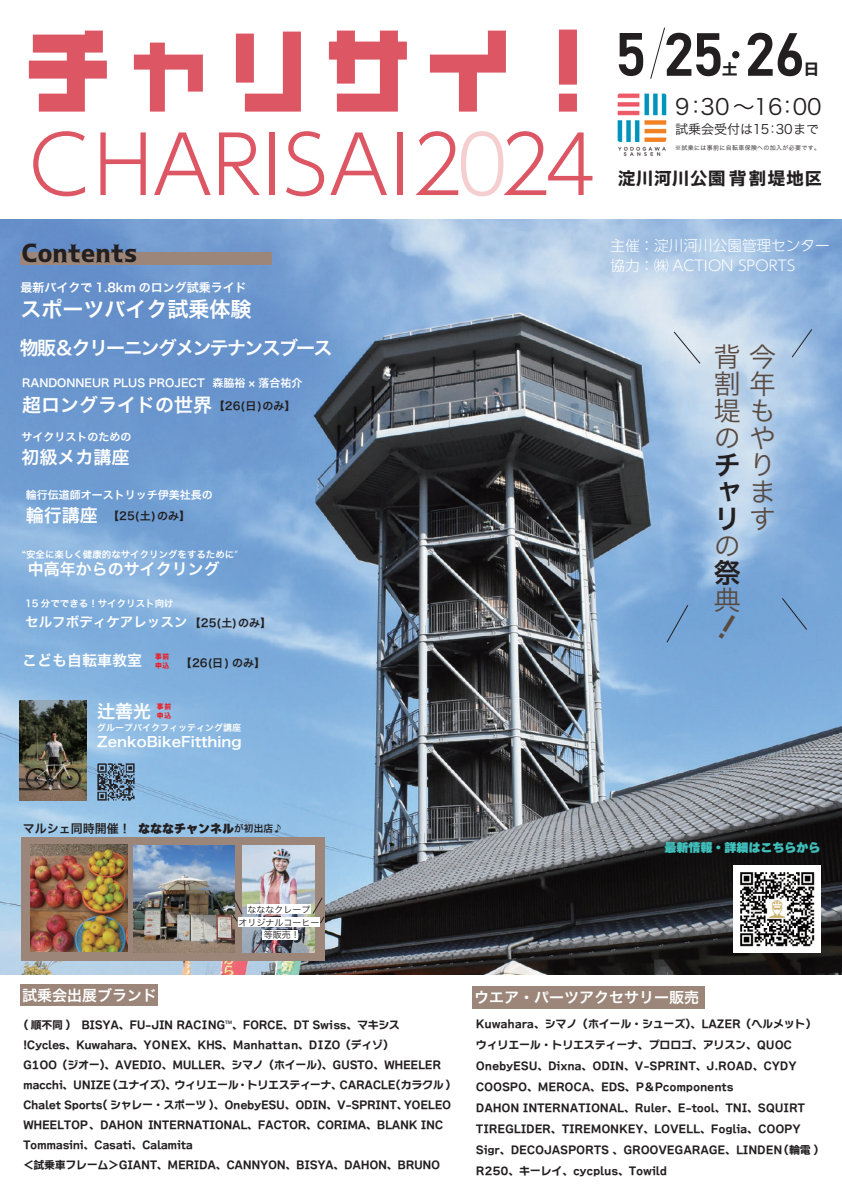
<style>
.page{position:relative;width:842px;height:1191px;background:#fff}
.page>*{position:absolute;margin:0;border:0;box-sizing:border-box;transform-origin:0 0}
.t1{font:700 100px "ABDON";color:#dc5664}
.t2{font:300 80px "UD Shin Go Pr 6 N";color:#dc5664}
.t3{font:60px "Bahnschrift";color:#231f20}
.t4{font:27px/27px "Hira Kaku Pro N W3";color:#594a41}
.t5{font:27px/27px "Hira Kaku Pro N W6";color:#231f20}
.t6{font:27px "AB tombo bold";color:#594a41}
.t7{font:800 25px "Togalite";color:#231f20}
.t8{font:22px "Hira Kaku Pro N W3";color:#231f20}
.t9{font:21px "Hira Kaku Pro N W6";color:#fff}
.t10{font:19px "Hira Kaku Pro N W6";letter-spacing:-.09em;color:#fff}
.t11{font:19px "Hira Kaku Pro N W6";color:#fff}
.t12{font:18px "Hira Kaku Pro N W6";color:#fff}
.t13{font:18px "Nitalago Ruika 06";letter-spacing:.01em;color:#231f20}
.t14{font:16px "Hira Kaku Pro N W6";color:#fff}
.t15{font:16px "Nitalago Ruika 06";color:#231f20}
.t16{font:15px "Hira Kaku Pro N W6";color:#fff}
.t17{font:300 14.6px/20.5px "UD Shin Go Pr 6 N";color:#fff}
.t18{font:14px "Hira Kaku Pro N W6";color:#fff;scale:1.06 1}
.t19{font:13.5px "Hira Kaku Pro N W6";color:#fff}
.t20{font:13px "Hira Kaku Pro N W3";color:#231f20}
.t21{font:12px "Hira Kaku Pro N W6";color:#fff}
.t22{font:12px "Ruika 09";color:#231f20}
.t23{font:12px "Ruika 09";color:#40c0bc}
.t24{font:12px "Hira Kaku Pro N W6";color:#231f20}
.t25{font:11px/20px "Nitalago Ruika 06";letter-spacing:-.03em;color:#231f20}
.t26{font:11px "Hira Kaku Pro N W6";color:#fff}
.t27{font:11px "Hira Kaku Pro N W6";color:#231f20}
.t28{font:9.5px "Hira Kaku Pro N W6";color:#fff}
.t29{font:9px/12.8px "Hira Kaku Pro N W3";color:#231f20}
.t30{font:9px "Hira Kaku Pro N W6";color:#fff}
.t31{font:800 6.8px/8.3px "Koz Go Pr 6 N";letter-spacing:.09em;color:#ee1d23}
.t32{font:6px "Hira Kaku Pro N W3";letter-spacing:.055em;color:#231f20}
.s1{color:#f5cecf}
.s2{font-family:"Koz Go Pr 6 N"}
.s3{font-family:"Hira Kaku Pro N W3";color:#594a41}
.s4{font-family:"Hira Kaku Pro N W6";font-size:9.7px}
</style>
<div class="page">
<img style="left:0;top:219px;width:842px;height:756px">
<div style="left:22px;top:837px;width:303px;height:123px;background:#9b8679"></div>
<img style="left:30px;top:844px;width:97px;height:107px">
<img style="left:134px;top:845px;width:101px;height:107px">
<div style="left:20px;top:985px;width:138px;height:21px;background:#9b8679"></div>
<div style="left:20px;top:252px;width:251px;height:13px;background:#9b8679"></div>
<img style="left:617px;top:93px;width:50px;height:64px">
<svg style="left:650px;top:27px;width:15px;height:52px"></svg>
<img style="left:20px;top:700px;width:66px;height:100px">
<svg style="left:791px;top:328px;width:22px;height:30px"></svg>
<svg style="left:673px;top:330px;width:28px;height:35px"></svg>
<img style="left:93px;top:759px;width:45px;height:45px">
<img style="left:243px;top:845px;width:71px;height:107px">
<div style="left:238px;top:917px;width:81px;height:9px;background:#fff"></div>
<div style="left:247px;top:904px;width:64px;height:9px;background:#fff"></div>
<div style="left:262px;top:930px;width:36px;height:9px;background:#fff"></div>
<svg style="left:312px;top:896px;width:13px;height:28px"></svg>
<svg style="left:231px;top:896px;width:13px;height:26px"></svg>
<img style="left:733px;top:865px;width:88px;height:87px">
<div style="left:472px;top:986px;width:232px;height:22px;background:#9b8679"></div>
<svg style="left:781px;top:597px;width:27px;height:34px"></svg>
<svg style="left:666px;top:604px;width:23px;height:39px"></svg>
<h1 class="t1" style="left:18px;top:21px;width:602px">チャリサイ！</h1>
<h2 class="t2" style="left:29px;top:100px;width:569px">CHARISAI2<span class="s1">0</span>24</h2>
<h3 class="t7" style="left:22px;top:235px;width:117px">Contents</h3>
<p class="t21" style="left:21px;top:276px;width:228px">最新バイクで 1.8km のロング試乗ライド</p>
<h3 class="t9" style="left:21px;top:290px;width:232px">スポーツバイク試乗体験</h3>
<h3 class="t10" style="left:20px;top:330px;width:314px">物販＆クリーニングメンテナンスブース</h3>
<p class="t26" style="left:22px;top:373px;width:282px">RANDONNEUR PLUS PROJECT 森脇裕 × 落合祐介</p>
<h3 class="t11" style="left:22px;top:388px;width:191px">超ロングライドの世界</h3>
<p class="t26" style="left:21px;top:427px;width:111px">サイクリストのための</p>
<h3 class="t12" style="left:21px;top:441px;width:109px">初級メカ講座</h3>
<p class="t27" style="left:214px;top:396px;width:83px">【26(日)のみ】</p>
<p class="t26" style="left:26px;top:484px;width:188px">輪行伝道師オーストリッチ伊美社長の</p>
<h3 class="t12" style="left:26px;top:499px;width:73px">輪行講座</h3>
<p class="t27" style="left:108px;top:506px;width:83px">【25(土)のみ】</p>
<p class="t28" style="left:22px;top:545px;width:218px">“安全に楽しく健康的なサイクリングをするために<span class="s2">”</span></p>
<h3 class="t14" style="left:28px;top:554px;width:194px">中高年からのサイクリング</h3>
<p class="t28" style="left:25px;top:595px;width:150px">15 分でできる！サイクリスト向け</p>
<p class="t19" style="left:25px;top:610px;width:164px">セルフボディケアレッスン</p>
<p class="t27" style="left:190px;top:613px;width:83px">【25(土)のみ】</p>
<h3 class="t16" style="left:22px;top:646px;width:121px">こども自転車教室</h3>
<p class="t31" style="left:155px;top:653px;width:16px">事前申込</p>
<p class="t27" style="left:181px;top:652px;width:86px">【26(日 ) のみ】</p>
<h3 class="t12" style="left:97px;top:694px;width:55px">辻善光</h3>
<p class="t30" style="left:97px;top:719px;width:145px">グループバイクフィッティング講座</p>
<p class="t18" style="left:97px;top:729px;width:138px">ZenkoBikeFitthing</p>
<p class="t31" style="left:157px;top:703px;width:16px">事前申込</p>
<h3 class="t3" style="left:615px;top:9px;width:192px">5 25<span class="s2">·</span>26</h3>
<h3 class="t15" style="left:722px;top:61px;width:17px">土</h3>
<h3 class="t15" style="left:803px;top:61px;width:17px">日</h3>
<h3 class="t8" style="left:675px;top:87px;width:148px">9：30～16：00</h3>
<p class="t20" style="left:675px;top:117px;width:145px">試乗会受付は15：30まで</p>
<p class="t32" style="left:675px;top:142px;width:147px">※試乗には事前に自転車保険への加入が必要です。</p>
<h3 class="t13" style="left:618px;top:169px;width:206px">淀川河川公園背割堤地区</h3>
<h3 class="t17" style="left:610px;top:234px;width:221px">主催：淀川河川公園管理センター協力：㈱ ACTION SPORTS</h3>
<h3 class="t4" style="left:714px;top:341px;width:63px">背今割年堤ものや</h3>
<h3 class="t5" style="left:714px;top:450px;width:60px">チ<span class="s3">り</span>ャ<span class="s3">ま</span></h3>
<h3 class="t4" style="left:749px;top:503px;width:26px">す</h3>
<h3 class="t5" style="left:714px;top:504px;width:23px">リ</h3>
<h3 class="t4" style="left:714px;top:530px;width:26px">の</h3>
<h3 class="t5" style="left:714px;top:558px;width:28px">祭</h3>
<h3 class="t4" style="left:714px;top:584px;width:27px">典</h3>
<h3 class="t6" style="left:714px;top:613px;width:23px">！</h3>
<p class="t24" style="left:23px;top:817px;width:109px">マルシェ同時開催！</p>
<p class="t22" style="left:138px;top:822px;width:146px">なななチャンネル<span class="s4">が初出店♪</span></p>
<p class="t29" style="left:239px;top:902px;width:82px">　なななクレープオリジナルコーヒー　　 等販売！</p>
<p class="t23" style="left:664px;top:842px;width:157px">最新情報・詳細はこちらから</p>
<h3 class="t16" style="left:22px;top:981px;width:136px">試乗会出展ブランド</h3>
<h3 class="t16" style="left:474px;top:983px;width:226px">ウエア・パーツアクセサリー販売</h3>
<p class="t25" style="left:23px;top:1014px;width:430px">( 順不同 )　BISYA、FU-JIN RACING<span class="s2">™</span>、FORCE、DT Swiss、マキシス<br>!Cycles、Kuwahara、YONEX、KHS、Manhattan、DIZO（ディゾ）<br>G1OO（ジオー）、AVEDIO、MULLER、シマノ（ホイール）、GUSTO、WHEELER macchi、UNIZE（ユナイズ）、ウィリエール・トリエスティーナ、CARACLE(カラクル )<br>Chalet Sports( シャレー・スポーツ )、OnebyESU、ODIN、V-SPRINT、YOELEO WHEELTOP、DAHON INTERNATIONAL、FACTOR、CORIMA、BLANK INC Tommasini、Casati、Calamita<br>＜試乗車フレーム＞GIANT、MERIDA、CANNYON、BISYA、DAHON、BRUNO</p>
<p class="t25" style="left:476px;top:1013px;width:344px;line-height:21px">Kuwahara、シマノ（ホイール・シューズ）、LAZER（ヘルメット）ウィリエール・トリエスティーナ、プロロゴ、アリスン、QUOC OnebyESU、Dixna、ODIN、V-SPRINT、J.ROAD、CYDY COOSPO、MEROCA、EDS、P＆Pcomponents<br>DAHON INTERNATIONAL、Ruler、E-tool、TNI、SQUIRT TIREGLIDER、TIREMONKEY、LOVELL、Foglia、COOPY Sigr、DECOJASPORTS 、GROOVEGARAGE、LINDEN（輪電 )<br>R250、キーレイ、cycplus、Towild</p>
</div>
